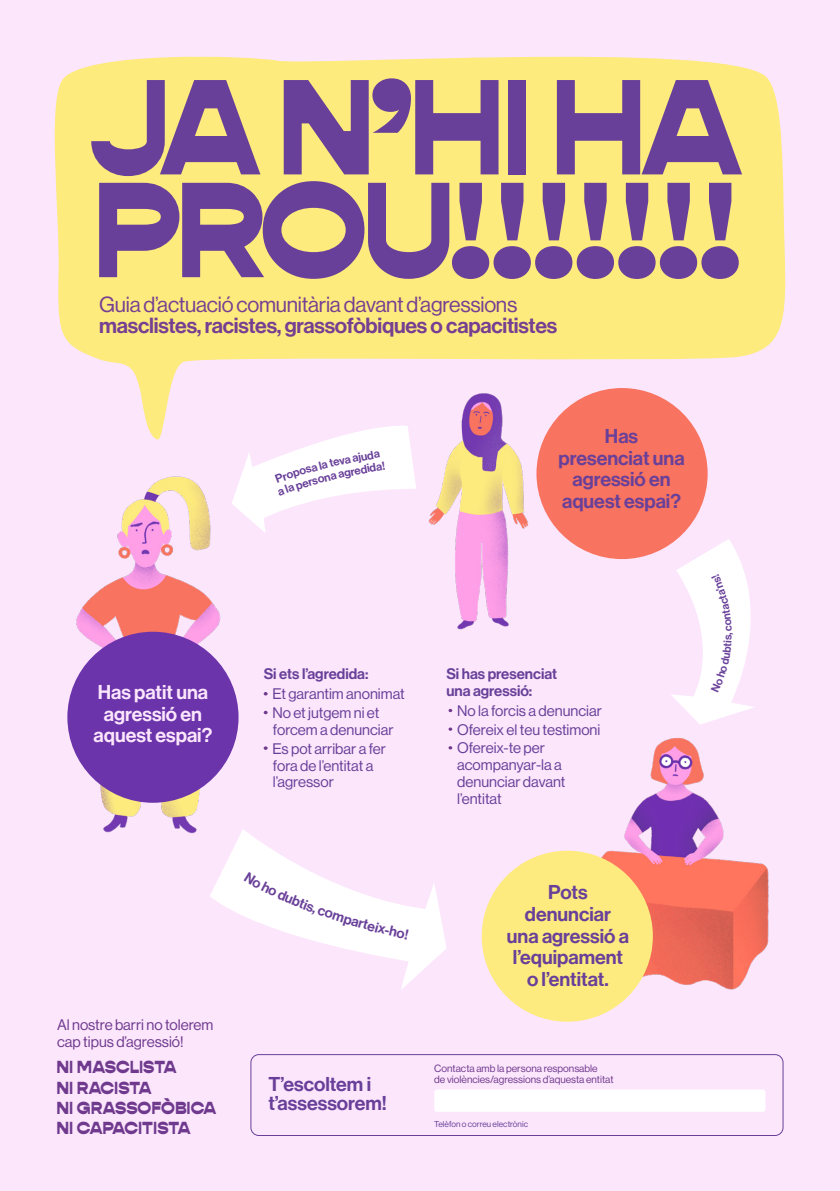
<style>
.page{position:relative;width:840px;height:1191px;background:#fff}
.page>*{position:absolute;margin:0;border:0;box-sizing:border-box;transform-origin:0 0}
.t1{font:21.4px/21.4px "N Haas Grotesk DS Pro 65 Md";letter-spacing:-.01em;color:#763f92}
.t2{font:19.6px/21.6px "N Haas Grotesk DS Pro 65 Md";color:#694099;text-align:center}
.t3{font:19.6px/21.6px "N Haas Grotesk DS Pro 65 Md";color:#fce6fc;text-align:center}
.t4{font:800 17.6px "Gopher Display";color:#6f3a8e}
.t5{font:15px/16.8px "N Haas Grotesk DS Pro 55 Rg";color:#694099}
.t6{font:15px/16.8px "N Haas Grotesk DS Pro 65 Md";color:#694099}
.t7{font:15px "N Haas Grotesk DS Pro 55 Rg";color:#6f3a8e}
.t8{font:11px "N Haas Grotesk DS Pro 65 Md";color:#694099}
.t9{font:10.2px/11.2px "N Haas Grotesk DS Pro 55 Rg";color:#6f3a8e}
.t10{font:8.4px "N Haas Grotesk DS Pro 55 Rg";color:#694099}
.s1{font-family:"N Haas Grotesk DS Pro 55 Rg"}
</style>
<div class="page">
<div style="left:0;top:0;width:839px;height:1191px;background:#fce6fc"></div>
<svg style="left:448px;top:709px;width:4px;height:3px"></svg>
<svg style="left:448px;top:727px;width:4px;height:4px"></svg>
<svg style="left:263px;top:746px;width:4px;height:4px"></svg>
<svg style="left:54px;top:56px;width:732px;height:385px;fill:#fdeb7d"></svg>
<svg style="left:91px;top:78px;width:650px;height:201px;background:#b3958a"></svg>
<img style="left:68px;top:476px;width:156px;height:358px">
<img style="left:427px;top:384px;width:103px;height:246px">
<div style="left:250px;top:1054px;width:533px;height:82px;border:1px solid #694099;border-radius:8px"></div>
<div style="left:434px;top:1089px;width:331px;height:22px;background:#fff;border-radius:3px"></div>
<div style="left:67px;top:631px;width:171px;height:171px;background:#6b34ab;border-radius:50%"></div>
<div style="left:536px;top:388px;width:171px;height:171px;background:#f87360;border-radius:50%"></div>
<img style="left:602px;top:738px;width:167px;height:255px">
<div style="left:481px;top:850px;width:171px;height:171px;background:#fdeb7f;border-radius:50%"></div>
<svg style="left:209px;top:829px;width:237px;height:161px"></svg>
<svg style="left:231px;top:423px;width:185px;height:109px"></svg>
<svg style="left:670px;top:539px;width:84px;height:185px"></svg>
<p class="t1" style="left:99px;top:294px;width:459px"><span class="s1">Guia d’actuació comunitària davant d’agressions </span>masclistes, racistes, grassofòbiques o capacitistes</p>
<p class="t2" style="left:558px;top:426px;width:127px">Has presenciat una agressió en aquest espai?</p>
<p class="t3" style="left:93px;top:682px;width:120px">Has patit una agressió en aquest espai?</p>
<p class="t7" style="left:57px;top:1016px;width:158px">Al nostre barri no tolerem</p>
<p class="t7" style="left:57px;top:1033px;width:128px">cap tipus d’agressió!</p>
<p class="t4" style="left:56px;top:1056px;width:121px">NI MASCLISTA</p>
<p class="t4" style="left:56px;top:1076px;width:96px">NI RACISTA</p>
<p class="t4" style="left:56px;top:1097px;width:161px">NI GRASSOFÒBICA</p>
<p class="t4" style="left:56px;top:1117px;width:135px">NI CAPACITISTA</p>
<p class="t6" style="left:263px;top:665px;width:106px">Si ets l’agredida:</p>
<p class="t5" style="left:272px;top:686px;width:134px">Et garantim anonimat</p>
<p class="t5" style="left:272px;top:704px;width:123px">No et jutgem ni et forcem a denunciar</p>
<p class="t5" style="left:272px;top:740px;width:115px">Es pot arribar a fer fora de l’entitat a l’agressor</p>
<p class="t6" style="left:446px;top:665px;width:112px">Si has presenciat una agressió:</p>
<p class="t5" style="left:457px;top:702px;width:146px">No la forcis a denunciar</p>
<p class="t5" style="left:457px;top:721px;width:145px">Ofereix el teu testimoni</p>
<p class="t5" style="left:457px;top:739px;width:110px">Ofereix-te per acompanyar-la a denunciar davant l’entitat</p>
<p class="t2" style="left:268px;top:1074px;width:120px;line-height:19.6px;text-align:left">T’escoltem i t’assessorem!</p>
<p class="t2" style="left:506px;top:882px;width:123px">Pots denunciar una agressió a l’equipament o l’entitat.</p>
<p class="t9" style="left:434px;top:1062px;width:181px">Contacta amb la persona responsable<br>de violències/agressions d’aquesta entitat</p>
<p class="t10" style="left:434px;top:1118px;width:95px">Telèfon o correu electrònic</p>
<p class="t8" style="left:721px;top:635px;width:4px;rotate:-90deg">,</p>
</div>
